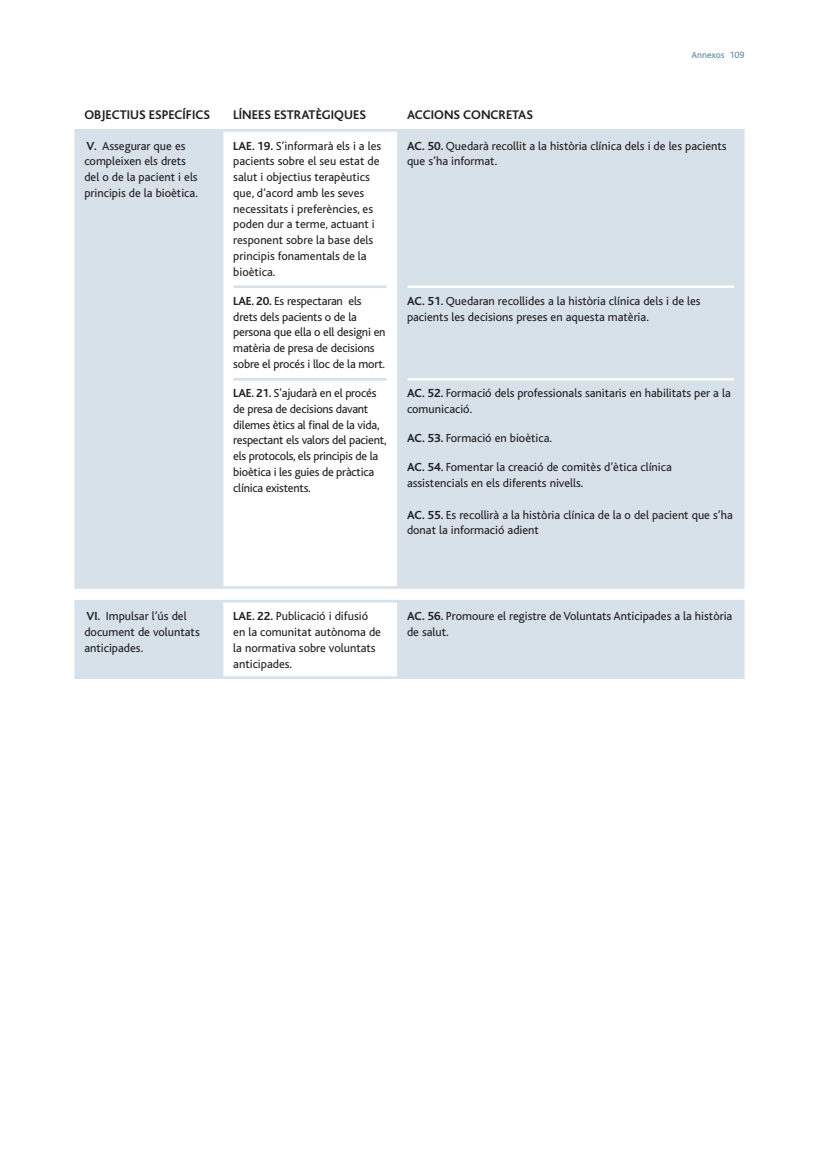
<style>
.page{position:relative;width:819px;height:1166px;background:#fff}
.page>*{position:absolute;margin:0;border:0;box-sizing:border-box;transform-origin:0 0}
.t1{font:700 13.12px "Bliss";color:#231f20}
.t2{font:12.25px/15.8px "Bliss";color:#231f20}
.t3{font:12.25px/15.8px "Bliss";letter-spacing:-.02em;color:#231f20}
.t4{font:9.62px "Bliss";color:#5c87a1}
.s1{font-weight:700}
</style>
<div class="page">
<svg style="left:74px;top:132px;width:670px;height:454px;fill:#d6e1ea"></svg>
<hr style="left:223px;top:129px;width:174px;height:3px;background:#d6e1ea">
<hr style="left:397px;top:129px;width:347px;height:3px;background:#d6e1ea">
<hr style="left:397px;top:586px;width:347px;height:3px;background:#d6e1ea">
<hr style="left:223px;top:586px;width:174px;height:3px;background:#d6e1ea">
<hr style="left:74px;top:129px;width:149px;height:3px;background:#d6e1ea">
<hr style="left:74px;top:586px;width:149px;height:3px;background:#d6e1ea">
<svg style="left:74px;top:602px;width:670px;height:74px;fill:#d6e1ea"></svg>
<hr style="left:74px;top:600px;width:149px;height:2px;background:#d6e1ea">
<hr style="left:223px;top:600px;width:174px;height:2px;background:#d6e1ea">
<hr style="left:397px;top:600px;width:347px;height:2px;background:#d6e1ea">
<hr style="left:74px;top:676px;width:149px;height:3px;background:#d6e1ea">
<hr style="left:223px;top:676px;width:174px;height:3px;background:#d6e1ea">
<hr style="left:397px;top:676px;width:347px;height:3px;background:#d6e1ea">
<hr style="left:407px;top:378px;width:327px;height:3px;background:#fff">
<hr style="left:407px;top:285px;width:327px;height:3px;background:#fff">
<hr style="left:233px;top:378px;width:153px;height:3px;background:#d6e1ea">
<hr style="left:233px;top:285px;width:153px;height:3px;background:#d6e1ea">
<p class="t1" style="left:84px;top:108px;width:36px">OBJECTIUS</p>
<p class="t1" style="left:149px;top:108px;width:44px">ESPECÍFICS</p>
<p class="t1" style="left:233px;top:108px;width:56px">LÍNEES ESTRATÈGIQU</p>
<p class="t1" style="left:353px;top:108px;width:13px">ES</p>
<p class="t1" style="left:407px;top:108px;width:8px">ACCI</p>
<p class="t1" style="left:434px;top:108px;width:86px">ONS CONCRETAS</p>
<p class="t4" style="left:691px;top:49px;width:55px">Annexos 109</p>
<p class="t2" style="left:84px;top:138px;width:115px"><span class="s1">V.</span> Assegurar que es compleixen els drets del o de la pacient i els principis de la bioètica.</p>
<p class="t2" style="left:233px;top:138px;width:149px"><span class="s1">LAE. 19.</span> S’informarà els i a les pacients sobre el seu estat de salut i objectius terapèutics que, d’acord amb les seves necessitats i preferències, es poden dur a terme, actuant i responent sobre la base dels principis fonamentals de la bioètica.</p>
<p class="t2" style="left:407px;top:138px;width:321px"><span class="s1">AC. 50.</span> Quedarà recollit a la història clínica dels i de les pacients que s’ha informat.</p>
<p class="t2" style="left:233px;top:293px;width:154px"><span class="s1">LAE. 20.</span> Es respectaran els drets dels pacients o de la persona que ella o ell designi en matèria de presa de decisions sobre el procés i lloc de la mort.</p>
<p class="t2" style="left:407px;top:293px;width:295px"><span class="s1">AC. 51.</span> Quedaran recollides a la història clínica dels i de les pacients les decisions preses en aquesta matèria.</p>
<p class="t3" style="left:233px;top:385px;width:155px"><span class="s1">LAE. 21.</span> S’ajudarà en el procés de presa de decisions davant dilemes ètics al final de la vida, respectant els valors del pacient, els protocols, els principis de la bioètica i les guies de pràctica clínica existents.</p>
<p class="t2" style="left:407px;top:385px;width:325px"><span class="s1">AC. 52.</span> Formació dels professionals sanitaris en habilitats per a la comunicació.</p>
<p class="t2" style="left:407px;top:430px;width:146px"><span class="s1">AC. 53.</span> Formació en bioètica.</p>
<p class="t2" style="left:407px;top:460px;width:266px"><span class="s1">AC. 54.</span> Fomentar la creació de comitès d’ètica clínica assistencials en els diferents nivells.</p>
<p class="t2" style="left:407px;top:507px;width:327px"><span class="s1">AC. 55.</span> Es recollirà a la història clínica de la o del pacient que s’ha donat la informació adient</p>
<p class="t2" style="left:84px;top:609px;width:117px"><span class="s1">VI.</span> Impulsar l’ús del document de voluntats anticipades.</p>
<p class="t2" style="left:233px;top:609px;width:149px"><span class="s1">LAE. 22.</span> Publicació i difusió en la comunitat autònoma de la normativa sobre voluntats anticipades.</p>
<p class="t2" style="left:407px;top:609px;width:327px"><span class="s1">AC. 56.</span> Promoure el registre de Voluntats Anticipades a la història de salut.</p>
</div>
